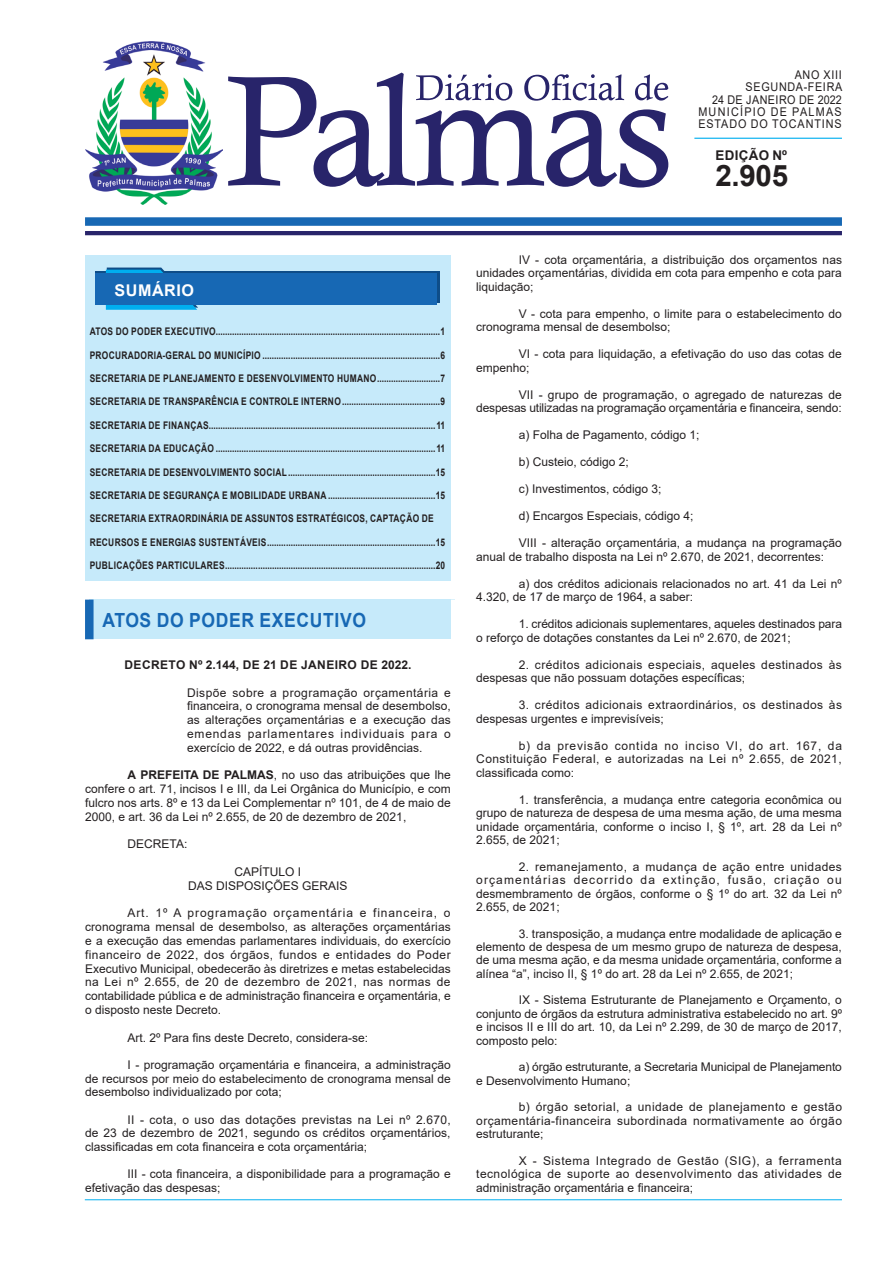
<style>
.page{position:relative;width:893px;height:1263px;background:#fff}
.page>*{position:absolute;margin:0;border:0;box-sizing:border-box;transform-origin:0 0}
.t1{font:700 29.55px "Arial";color:#231f20}
.t2{font:700 19.5px "Arial";letter-spacing:.035em;color:#1768b4;scale:.9 1}
.t3{font:700 16.2px "Arial";letter-spacing:.035em;color:#fff}
.t4{font:700 13.35px "Arial";letter-spacing:.025em;color:#231f20}
.t5{font:12px/13.5px "Arial";color:#231f20;text-align:justify}
.t6{font:12px/13.5px "Arial";letter-spacing:.035em;color:#231f20}
.t7{font:12px/12.3px "Arial";letter-spacing:.065em;color:#231f20;text-align:right;scale:.9 1}
.t8{font:700 12px "Arial";letter-spacing:.035em;color:#231f20}
.t9{font:700 10.5px "Arial";letter-spacing:.035em;color:#231f20;scale:.8 1}
.s1{font-weight:700}
</style>
<div class="page">
<div style="left:85px;top:255px;width:366px;height:325px;background:#c6eafa"></div>
<div style="left:85px;top:217px;width:757px;height:9px;background:#1768b4"></div>
<hr style="left:85px;top:231px;width:757px;height:4px;background:#28246a">
<hr style="left:694px;top:138px;width:148px;height:1px;background:#00aeef">
<svg style="left:228px;top:73px;width:440px;height:115px"></svg>
<svg style="left:96px;top:272px;width:344px;height:31px"></svg>
<svg style="left:106px;top:268px;width:92px;height:42px"></svg>
<div style="left:96px;top:274px;width:341px;height:31px;background:#1768b4"></div>
<img style="left:85px;top:41px;width:138px;height:164px">
<hr style="left:85px;top:1199px;width:757px;height:1px;background:#00aeef">
<div style="left:89px;top:600px;width:366px;height:39px;background:#c6eafa"></div>
<div style="left:85px;top:600px;width:9px;height:39px;background:#1768b4"></div>
<div style="left:451px;top:600px;width:8px;height:39px;background:#fff"></div>
<p class="t7" style="left:698px;top:69px;width:161px">ANO XIII<br>SEGUNDA-FEIRA<br>24 DE JANEIRO DE 2022<br>MUNICÍPIO DE PALMAS<br>ESTADO DO TOCANTINS</p>
<h1 class="t1" style="left:715px;top:155px;width:74px">2.905</h1>
<p class="t4" style="left:716px;top:146px;width:73px">EDIÇÃO Nº</p>
<h3 class="t3" style="left:114px;top:279px;width:81px">SUMÁRIO</h3>
<p class="t9" style="left:90px;top:324px;width:446px">ATOS DO PODER EXECUTIVO................................................................................................1</p>
<p class="t9" style="left:90px;top:347px;width:446px">PROCURADORIA-GERAL DO MUNICÍPIO ............................................................................6</p>
<p class="t9" style="left:90px;top:371px;width:446px">SECRETARIA DE PLANEJAMENTO E DESENVOLVIMENTO HUMANO ...........................7</p>
<p class="t9" style="left:90px;top:394px;width:446px">SECRETARIA DE TRANSPARÊNCIA E CONTROLE INTERNO ..........................................9</p>
<p class="t9" style="left:90px;top:418px;width:446px">SECRETARIA DE FINANÇAS .................................................................................................11</p>
<p class="t9" style="left:90px;top:441px;width:446px">SECRETARIA DA EDUCAÇÃO ..............................................................................................11</p>
<p class="t9" style="left:90px;top:464px;width:446px">SECRETARIA DE DESENVOLVIMENTO SOCIAL ...............................................................15</p>
<p class="t9" style="left:90px;top:488px;width:446px">SECRETARIA DE SEGURANÇA E MOBILIDADE URBANA ..............................................15</p>
<p class="t9" style="left:90px;top:511px;width:432px">SECRETARIA EXTRAORDINÁRIA DE ASSUNTOS ESTRATÉGICOS, CAPTAÇÃO DE</p>
<p class="t9" style="left:90px;top:535px;width:446px">RECURSOS E ENERGIAS SUSTENTÁVEIS ........................................................................15</p>
<p class="t9" style="left:90px;top:558px;width:446px">PUBLICAÇÕES PARTICULARES ..........................................................................................20</p>
<h2 class="t2" style="left:102px;top:606px;width:294px">ATOS DO PODER EXECUTIVO</h2>
<p class="t8" style="left:125px;top:657px;width:288px">DECRETO Nº 2.144, DE 21 DE JANEIRO DE 2022.</p>
<p class="t5" style="left:187px;top:685px;width:265px">Dispõe sobre a programação orçamentária e financeira, o cronograma mensal de desembolso, as alterações orçamentárias e a execução das emendas parlamentares individuais para o exercício de 2022, e dá outras providências.</p>
<p class="t5" style="left:85px;top:768px;width:367px;text-indent:43px"><span class="s1">A PREFEITA DE PALMAS</span>, no uso das atribuições que lhe confere o art. 71, incisos I e III, da Lei Orgânica do Município, e com fulcro nos arts. 8º e 13 da Lei Complementar nº 101, de 4 de maio de 2000, e art. 36 da Lei nº 2.655, de 20 de dezembro de 2021,</p>
<p class="t5" style="left:128px;top:837px;width:61px">DECRETA:</p>
<p class="t5" style="left:188px;top:865px;width:161px;text-align:center">CAPÍTULO I<br>DAS DISPOSIÇÕES GERAIS</p>
<p class="t5" style="left:85px;top:906px;width:367px;text-indent:43px">Art. 1º A programação orçamentária e financeira, o cronograma mensal de desembolso, as alterações orçamentárias e a execução das emendas parlamentares individuais, do exercício financeiro de 2022, dos órgãos, fundos e entidades do Poder Executivo Municipal, obedecerão às diretrizes e metas estabelecidas na Lei nº 2.655, de 20 de dezembro de 2021, nas normas de contabilidade pública e de administração financeira e orçamentária, e o disposto neste Decreto.</p>
<p class="t5" style="left:128px;top:1030px;width:242px">Art. 2º Para fins deste Decreto, considera-se:</p>
<p class="t5" style="left:85px;top:1058px;width:367px;text-indent:43px">I - programação orçamentária e financeira, a administração de recursos por meio do estabelecimento de cronograma mensal de desembolso individualizado por cota;</p>
<p class="t5" style="left:85px;top:1112px;width:367px;text-indent:43px">II - cota, o uso das dotações previstas na Lei nº 2.670, de 23 de dezembro de 2021, segundo os créditos orçamentários, classificadas em cota financeira e cota orçamentária;</p>
<p class="t5" style="left:85px;top:1167px;width:367px;text-indent:43px">III - cota financeira, a disponibilidade para a programação e efetivação das despesas;</p>
<p class="t5" style="left:476px;top:253px;width:367px;text-indent:43px">IV - cota orçamentária, a distribuição dos orçamentos nas unidades orçamentárias, dividida em cota para empenho e cota para liquidação;</p>
<p class="t5" style="left:476px;top:307px;width:367px;text-indent:43px">V - cota para empenho, o limite para o estabelecimento do cronograma mensal de desembolso;</p>
<p class="t5" style="left:476px;top:347px;width:367px;text-indent:43px">VI - cota para liquidação, a efetivação do uso das cotas de empenho;</p>
<p class="t5" style="left:476px;top:388px;width:367px;text-align:right">VII - grupo de programação, o agregado de naturezas de despesas utilizadas na programação orçamentária e financeira, sendo:</p>
<p class="t5" style="left:519px;top:428px;width:182px">a) Folha de Pagamento, código 1;</p>
<p class="t5" style="left:519px;top:455px;width:112px">b) Custeio, código 2;</p>
<p class="t5" style="left:519px;top:482px;width:144px">c) Investimentos, código 3;</p>
<p class="t5" style="left:519px;top:509px;width:176px">d) Encargos Especiais, código 4;</p>
<p class="t5" style="left:476px;top:536px;width:367px;text-indent:43px">VIII - alteração orçamentária, a mudança na programação anual de trabalho disposta na Lei nº 2.670, de 2021, decorrentes:</p>
<p class="t5" style="left:476px;top:577px;width:367px;text-indent:43px">a) dos créditos adicionais relacionados no art. 41 da Lei nº<br>4.320, de 17 de março de 1964, a saber:</p>
<p class="t5" style="left:476px;top:617px;width:367px;text-indent:43px">1. créditos adicionais suplementares, aqueles destinados para o reforço de dotações constantes da Lei nº 2.670, de 2021;</p>
<p class="t6" style="left:476px;top:658px;width:367px;text-indent:43px">2. créditos adicionais especiais, aqueles destinados às despesas que não possuam dotações específicas;</p>
<p class="t6" style="left:476px;top:698px;width:367px;text-indent:43px">3. créditos adicionais extraordinários, os destinados às despesas urgentes e imprevisíveis;</p>
<p class="t5" style="left:476px;top:739px;width:367px;text-indent:43px">b) da previsão contida no inciso VI, do art. 167, da Constituição Federal, e autorizadas na Lei nº 2.655, de 2021, classificada como:</p>
<p class="t5" style="left:476px;top:793px;width:367px;text-indent:43px">1. transferência, a mudança entre categoria econômica ou grupo de natureza de despesa de uma mesma ação, de uma mesma unidade orçamentária, conforme o inciso I, § 1º, art. 28 da Lei nº 2.655, de 2021;</p>
<p class="t5" style="left:476px;top:860px;width:367px;text-indent:43px">2. remanejamento, a mudança de ação entre unidades orçamentárias decorrido da extinção, fusão, criação ou desmembramento de órgãos, conforme o § 1º do art. 32 da Lei nº 2.655, de 2021;</p>
<p class="t5" style="left:476px;top:927px;width:367px;text-indent:43px">3. transposição, a mudança entre modalidade de aplicação e elemento de despesa de um mesmo grupo de natureza de despesa, de uma mesma ação, e da mesma unidade orçamentária, conforme a alínea “a”, inciso II, § 1º do art. 28 da Lei nº 2.655, de 2021;</p>
<p class="t5" style="left:476px;top:993px;width:367px;text-indent:43px">IX - Sistema Estruturante de Planejamento e Orçamento, o conjunto de órgãos da estrutura administrativa estabelecido no art. 9º e incisos II e III do art. 10, da Lei nº 2.299, de 30 de março de 2017, composto pelo:</p>
<p class="t5" style="left:476px;top:1060px;width:367px;text-indent:43px">a) órgão estruturante, a Secretaria Municipal de Planejamento e Desenvolvimento Humano;</p>
<p class="t5" style="left:476px;top:1100px;width:367px;text-indent:43px">b) órgão setorial, a unidade de planejamento e gestão orçamentária-financeira subordinada normativamente ao órgão estruturante;</p>
<p class="t5" style="left:476px;top:1154px;width:367px;text-indent:43px">X - Sistema Integrado de Gestão (SIG), a ferramenta tecnológica de suporte ao desenvolvimento das atividades de administração orçamentária e financeira;</p>
</div>
